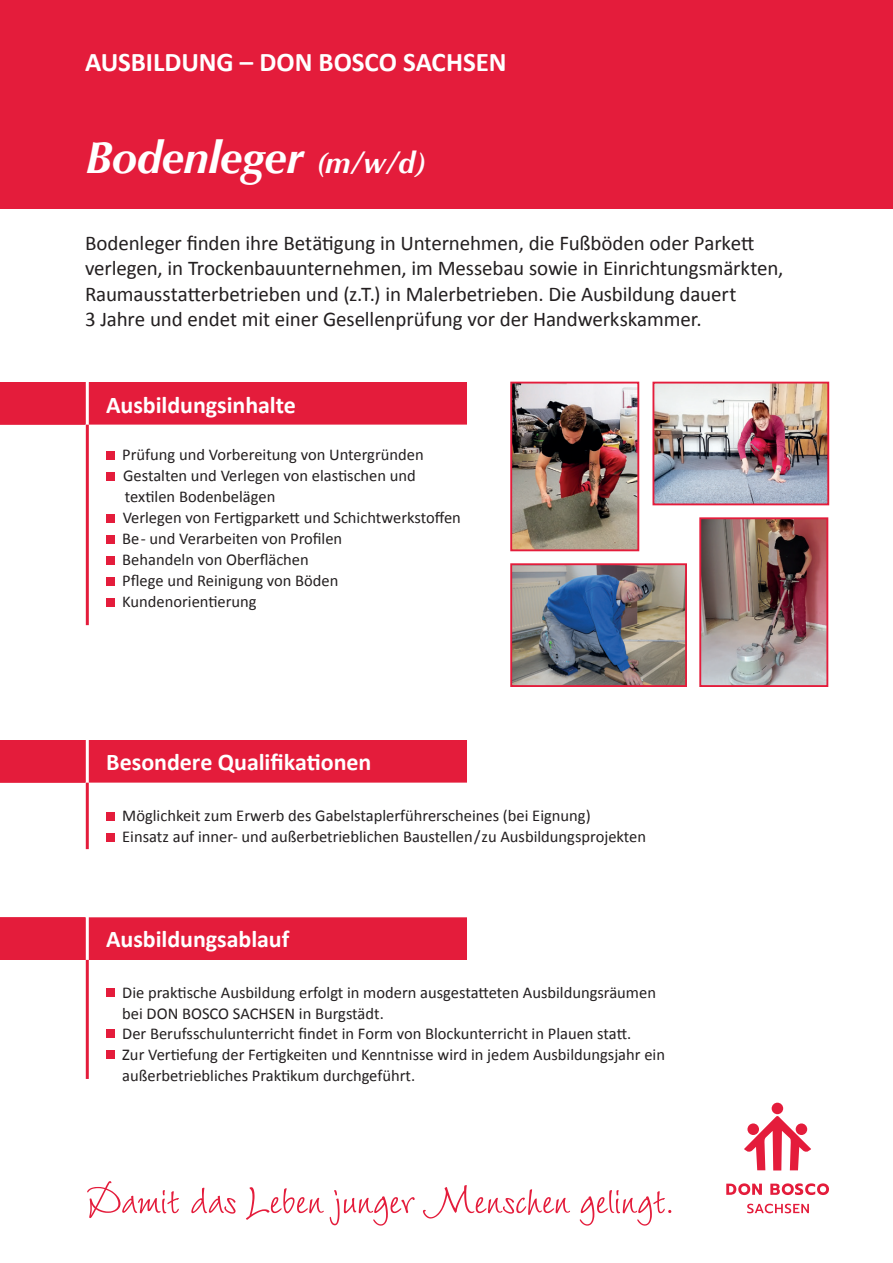
<style>
.page{position:relative;width:893px;height:1263px;background:#fff}
.page>*{position:absolute;margin:0;border:0;box-sizing:border-box;transform-origin:0 0}
.t1{font:55.5px "Wiesbaden Swing LT";letter-spacing:-.01em;color:#e41c3b}
.t2{font:italic 700 45px "Optima";letter-spacing:-.015em;color:#fff}
.t3{font:700 27px "Calibri";letter-spacing:-.005em;color:#fff}
.t4{font:700 24px "Calibri";letter-spacing:-.005em;color:#fff}
.t5{font:21px/25.5px "Calibri";letter-spacing:-.01em;color:#231f20}
.t6{font:16.5px/21px "Calibri";color:#231f20}
.s1{font-size:30px}
</style>
<div class="page">
<div style="left:0;top:0;width:893px;height:208px;background:#e41c3b"></div>
<img style="left:655px;top:385px;width:171px;height:117px">
<div style="left:652px;top:382px;width:177px;height:123px;border:2px solid #e41c3b"></div>
<img style="left:513px;top:385px;width:123px;height:163px">
<div style="left:510px;top:382px;width:129px;height:169px;border:2px solid #e41c3b"></div>
<img style="left:513px;top:566px;width:171px;height:118px">
<div style="left:510px;top:563px;width:177px;height:124px;border:2px solid #e41c3b"></div>
<img style="left:702px;top:520px;width:123px;height:164px">
<div style="left:699px;top:517px;width:129px;height:170px;border:2px solid #e41c3b"></div>
<div style="left:0;top:383px;width:466px;height:41px;background:#e41c3b"></div>
<div style="left:0;top:382px;width:467px;height:43px;border:2px solid #e41c3b"></div>
<svg style="left:0;top:382px;width:85px;height:43px"></svg>
<div style="left:106px;top:451px;width:9px;height:9px;background:#e41c3b"></div>
<div style="left:106px;top:472px;width:9px;height:9px;background:#e41c3b"></div>
<div style="left:106px;top:514px;width:9px;height:9px;background:#e41c3b"></div>
<div style="left:106px;top:535px;width:9px;height:9px;background:#e41c3b"></div>
<div style="left:106px;top:556px;width:9px;height:9px;background:#e41c3b"></div>
<div style="left:106px;top:577px;width:9px;height:9px;background:#e41c3b"></div>
<div style="left:106px;top:598px;width:9px;height:9px;background:#e41c3b"></div>
<div style="left:0;top:741px;width:466px;height:41px;background:#e41c3b"></div>
<div style="left:0;top:740px;width:467px;height:43px;border:2px solid #e41c3b"></div>
<svg style="left:0;top:740px;width:85px;height:43px"></svg>
<div style="left:106px;top:812px;width:9px;height:9px;background:#e41c3b"></div>
<div style="left:106px;top:833px;width:9px;height:9px;background:#e41c3b"></div>
<div style="left:0;top:918px;width:466px;height:41px;background:#e41c3b"></div>
<div style="left:0;top:917px;width:467px;height:43px;border:2px solid #e41c3b"></div>
<svg style="left:0;top:917px;width:85px;height:43px"></svg>
<div style="left:106px;top:988px;width:9px;height:9px;background:#e41c3b"></div>
<div style="left:106px;top:1029px;width:9px;height:9px;background:#e41c3b"></div>
<div style="left:106px;top:1050px;width:9px;height:9px;background:#e41c3b"></div>
<hr style="left:86px;top:378px;width:3px;height:706px;background:#fff">
<hr style="left:86px;top:425px;width:3px;height:200px;background:#e41c3b">
<hr style="left:86px;top:783px;width:3px;height:66px;background:#e41c3b">
<hr style="left:86px;top:960px;width:3px;height:119px;background:#e41c3b">
<svg style="left:726px;top:1183px;width:103px;height:12px"></svg>
<svg style="left:747px;top:1204px;width:62px;height:9px"></svg>
<svg style="left:744px;top:1103px;width:67px;height:67px"></svg>
<h3 class="t3" style="left:85px;top:45px;width:423px">AUSBILDUNG – DON BOSCO SACHSEN</h3>
<h2 class="t2" style="left:85px;top:131px;width:343px">Bodenleger <span class="s1">(m / w / d )</span></h2>
<p class="t5" style="left:85px;top:230px;width:700px">Bodenleger finden ihre Betätigung in Unternehmen, die Fußböden oder Parkett verlegen, in Trockenbauunternehmen, im Messebau sowie in Einrichtungsmärkten, Raumausstatterbetrieben und (z.T.) in Malerbetrieben. Die Ausbildung dauert<br>3 Jahre und endet mit einer Gesellenprüfung vor der Handwerkskammer.</p>
<h3 class="t4" style="left:106px;top:390px;width:191px">Ausbildungsinhalte</h3>
<p class="t6" style="left:122px;top:444px;width:340px">Prüfung und Vorbereitung von Untergründen Gestalten und Verlegen von elastischen und textilen Bodenbelägen<br>Verlegen von Fertigparkett und Schichtwerkstoffen Be- und Verarbeiten von Profilen<br>Behandeln von Oberflächen<br>Pflege und Reinigung von Böden Kundenorientierung</p>
<h3 class="t4" style="left:106px;top:747px;width:267px">Besondere Qualifikationen</h3>
<p class="t6" style="left:122px;top:805px;width:525px">Möglichkeit zum Erwerb des Gabelstaplerführerscheines (bei Eignung)<br>Einsatz auf inner- und außerbetrieblichen Baustellen/zu Ausbildungsprojekten</p>
<h3 class="t4" style="left:106px;top:924px;width:185px">Ausbildungsablauf</h3>
<p class="t6" style="left:122px;top:982px;width:544px">Die praktische Ausbildung erfolgt in modern ausgestatteten Ausbildungsräumen bei DON BOSCO SACHSEN in Burgstädt.<br>Der Berufsschulunterricht findet in Form von Blockunterricht in Plauen statt.<br>Zur Vertiefung der Fertigkeiten und Kenntnisse wird in jedem Ausbildungsjahr ein außerbetriebliches Praktikum durchgeführt.</p>
<h1 class="t1" style="left:85px;top:1169px;width:591px">Damit das Leben junger Menschen gelingt.</h1>
</div>
